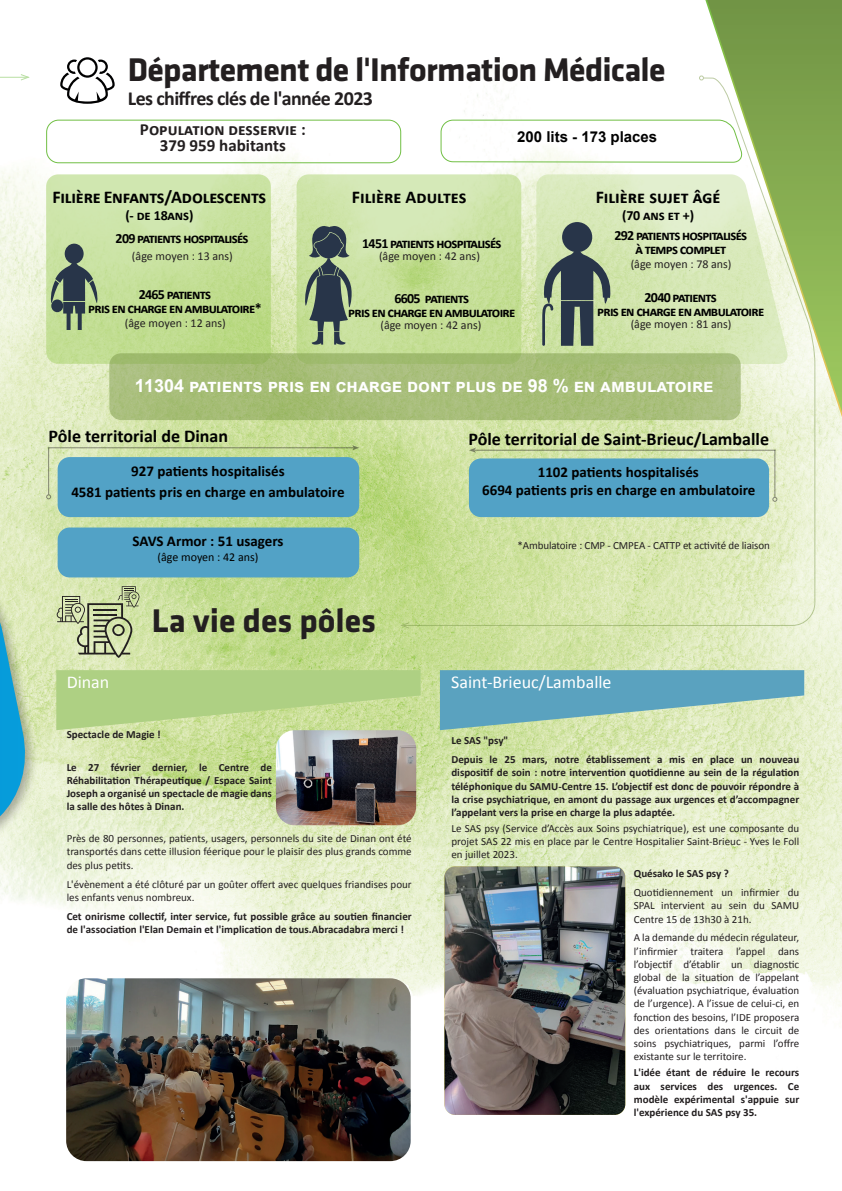
<style>
.page{position:relative;width:842px;height:1191px;background:#fff}
.page>*{position:absolute;margin:0;border:0;box-sizing:border-box;transform-origin:0 0}
.t1{font:34px "Klavika Bold Bold OSF";letter-spacing:-.02em;color:#231f20}
.t2{font:34px "Klavika Bold Bold OSF";color:#231f20}
.t3{font:700 20px "Calibri";letter-spacing:-.03em;color:#231f20}
.t4{font:700 18px "Calibri";letter-spacing:-.005em;color:#000}
.t5{font:700 18px "Arial";color:#fff}
.t6{font:18px "Calibri";color:#fff}
.t7{font:700 17px "Calibri";color:#231f20}
.t8{font:700 15px "Calibri";color:#000}
.t9{font:700 15px "Arial";color:#000}
.t10{font:700 14px "Calibri";letter-spacing:-.05em;color:#000}
.t11{font:12px "Calibri";color:#231f20}
.t12{font:12px "Calibri";color:#000}
.t13{font:11px/13.2px "Calibri";color:#231f20;text-align:justify}
.t14{font:700 11px/13.2px "Calibri";color:#231f20;text-align:justify}
</style>
<div class="page">
<img style="left:0;top:69px;width:842px;height:1093px">
<svg style="left:57px;top:586px;width:82px;height:72px;background:#b5c095"></svg>
<div style="left:0;top:531px;width:38px;height:324px;background:#231f20;opacity:.35"></div>
<svg style="left:0;top:622px;width:30px;height:194px;background:#69b8c3"></svg>
<svg style="left:0;top:73px;width:31px;height:8px"></svg>
<svg style="left:56px;top:670px;width:365px;height:60px;background:#b6d489"></svg>
<svg style="left:440px;top:670px;width:364px;height:60px;background:#7fb6bc"></svg>
<img style="left:66px;top:978px;width:345px;height:183px">
<img style="left:276px;top:730px;width:140px;height:95px">
<svg style="left:60px;top:57px;width:55px;height:47px"></svg>
<svg style="left:707px;top:0;width:135px;height:412px;background:#89ab5b"></svg>
<div style="left:46px;top:120px;width:355px;height:43px;border:1px solid #71bf44;border-radius:12px"></div>
<svg style="left:401px;top:77px;width:415px;height:549px"></svg>
<svg style="left:699px;top:75px;width:5px;height:5px"></svg>
<svg style="left:399px;top:621px;width:11px;height:8px"></svg>
<svg style="left:536px;top:174px;width:252px;height:190px;background:#d8e8bb"></svg>
<svg style="left:297px;top:174px;width:224px;height:190px;background:#cae2a2"></svg>
<svg style="left:46px;top:174px;width:225px;height:190px;background:#c6e09c"></svg>
<svg style="left:50px;top:261px;width:49px;height:69px;background:#7e9275"></svg>
<div style="left:65px;top:244px;width:19px;height:20px;background:#283549;border-radius:50%"></div>
<svg style="left:304px;top:223px;width:50px;height:121px;background:#788a73"></svg>
<svg style="left:541px;top:248px;width:72px;height:98px;background:#7d8e79"></svg>
<div style="left:562px;top:222px;width:30px;height:30px;background:#283549;border-radius:50%"></div>
<svg style="left:109px;top:353px;width:632px;height:67px;background:#a6bd78"></svg>
<div style="left:58px;top:457px;width:301px;height:60px;background:#52a2c6;border-radius:12px"></div>
<div style="left:469px;top:458px;width:300px;height:59px;background:#52a2c6;border-radius:12px"></div>
<hr style="left:49px;top:447px;width:305px;height:1px;background:#231f20">
<svg style="left:352px;top:445px;width:7px;height:5px"></svg>
<hr style="left:474px;top:450px;width:301px;height:1px;background:#231f20">
<svg style="left:469px;top:447px;width:7px;height:6px"></svg>
<hr style="left:48px;top:447px;width:1px;height:48px;background:#231f20">
<svg style="left:46px;top:494px;width:5px;height:5px"></svg>
<hr style="left:774px;top:450px;width:1px;height:47px;background:#231f20">
<svg style="left:772px;top:497px;width:5px;height:5px"></svg>
<div style="left:58px;top:527px;width:301px;height:50px;background:#52a2c6;border-radius:12px"></div>
<img style="left:444px;top:866px;width:181px;height:248px">
<p class="t1" style="left:128px;top:51px;width:539px">Département de l'Information Médicale</p>
<p class="t3" style="left:128px;top:85px;width:247px">Les chiffres clés de l'année 2023</p>
<p class="t7" style="left:140px;top:119px;width:167px">Population desservie :</p>
<p class="t7" style="left:160px;top:135px;width:127px">379 959 habitants</p>
<p class="t4" style="left:52px;top:185px;width:215px">Filière Enfants/Adolescents</p>
<p class="t10" style="left:125px;top:207px;width:70px">(- de 18ans)</p>
<p class="t10" style="left:116px;top:229px;width:134px">209 patients hospitalisés</p>
<p class="t11" style="left:132px;top:248px;width:102px">(âge moyen : 13 ans)</p>
<p class="t10" style="left:139px;top:285px;width:74px">2465 patients</p>
<p class="t10" style="left:88px;top:299px;width:175px">pris en charge en ambulatoire*</p>
<p class="t11" style="left:125px;top:315px;width:102px">(âge moyen : 12 ans)</p>
<p class="t9" style="left:517px;top:126px;width:142px">200 lits - 173 places</p>
<p class="t4" style="left:352px;top:185px;width:116px">Filière Adultes</p>
<p class="t10" style="left:362px;top:235px;width:141px">1451 patients hospitalisés</p>
<p class="t11" style="left:379px;top:249px;width:102px">(âge moyen : 42 ans)</p>
<p class="t10" style="left:394px;top:289px;width:76px">6605 patients</p>
<p class="t10" style="left:348px;top:303px;width:169px">pris en charge en ambulatoire</p>
<p class="t11" style="left:380px;top:317px;width:102px">(âge moyen : 42 ans)</p>
<p class="t4" style="left:596px;top:185px;width:126px">Filière sujet âgé</p>
<p class="t10" style="left:622px;top:207px;width:73px">(70 ans et +)</p>
<p class="t10" style="left:614px;top:226px;width:134px">292 patients hospitalisés</p>
<p class="t10" style="left:635px;top:240px;width:92px">à temps complet</p>
<p class="t11" style="left:631px;top:256px;width:102px">(âge moyen : 78 ans)</p>
<p class="t10" style="left:644px;top:288px;width:74px">2040 patients</p>
<p class="t10" style="left:597px;top:302px;width:169px">pris en charge en ambulatoire</p>
<p class="t11" style="left:631px;top:316px;width:102px">(âge moyen : 81 ans)</p>
<p class="t5" style="left:135px;top:373px;width:580px">11304 patients pris en charge dont plus de 98 % en ambulatoire</p>
<p class="t4" style="left:49px;top:425px;width:181px">Pôle territorial de Dinan</p>
<p class="t4" style="left:468px;top:427px;width:302px">Pôle territorial de Saint-Brieuc/Lamballe</p>
<p class="t8" style="left:131px;top:461px;width:155px">927 patients hospitalisés</p>
<p class="t8" style="left:71px;top:483px;width:275px">4581 patients pris en charge en ambulatoire</p>
<p class="t8" style="left:538px;top:462px;width:163px">1102 patients hospitalisés</p>
<p class="t8" style="left:482px;top:480px;width:275px">6694 patients pris en charge en ambulatoire</p>
<p class="t8" style="left:132px;top:531px;width:153px">SAVS Armor : 51 usagers</p>
<p class="t12" style="left:158px;top:549px;width:102px">(âge moyen : 42 ans)</p>
<p class="t13" style="left:517px;top:538px;width:254px">*Ambulatoire : CMP - CMPEA - CATTP et activité de liaison</p>
<p class="t2" style="left:152px;top:602px;width:226px">La vie des pôles</p>
<p class="t6" style="left:67px;top:670px;width:44px">Dinan</p>
<p class="t6" style="left:451px;top:670px;width:162px">Saint-Brieuc/Lamballe</p>
<p class="t14" style="left:67px;top:728px;width:96px">Spectacle de Magie !</p>
<p class="t14" style="left:67px;top:760px;width:207px">Le 27 février dernier, le Centre de Réhabilitation Thérapeutique / Espace Saint Joseph a organisé un spectacle de magie dans la salle des hôtes à Dinan.</p>
<p class="t13" style="left:67px;top:832px;width:347px">Près de 80 personnes, patients, usagers, personnels du site de Dinan ont été transportés dans cette illusion féerique pour le plaisir des plus grands comme des plus petits.</p>
<p class="t13" style="left:67px;top:877px;width:347px">L'évènement a été clôturé par un goûter offert avec quelques friandises pour les enfants venus nombreux.</p>
<p class="t14" style="left:67px;top:909px;width:347px">Cet onirisme collectif, inter service, fut possible grâce au soutien financier de l'association l'Elan Demain et l'implication de tous.Abracadabra merci !</p>
<p class="t14" style="left:451px;top:734px;width:59px">Le SAS "psy"</p>
<p class="t14" style="left:451px;top:753px;width:349px">Depuis le 25 mars, notre établissement a mis en place un nouveau dispositif de soin : notre intervention quotidienne au sein de la régulation téléphonique du SAMU-Centre 15. L’objectif est donc de pouvoir répondre à la crise psychiatrique, en amont du passage aux urgences et d’accompagner l’appelant vers la prise en charge la plus adaptée.</p>
<p class="t13" style="left:451px;top:821px;width:349px">Le SAS psy (Service d’Accès aux Soins psychiatrique), est une composante du projet SAS 22 mis en place par le Centre Hospitalier Saint-Brieuc - Yves le Foll en juillet 2023.</p>
<p class="t14" style="left:634px;top:867px;width:97px">Quésako le SAS psy ?</p>
<p class="t13" style="left:634px;top:886px;width:167px">Quotidiennement un infirmier du SPAL intervient au sein du SAMU Centre 15 de 13h30 à 21h.</p>
<p class="t13" style="left:634px;top:931px;width:167px">A la demande du médecin régulateur, l’infirmier traitera l’appel dans l’objectif d’établir un diagnostic global de la situation de l’appelant (évaluation psychiatrique, évaluation de l’urgence). A l’issue de celui-ci, en fonction des besoins, l’IDE proposera des orientations dans le circuit de soins psychiatriques, parmi l’offre existante sur le territoire.</p>
<p class="t14" style="left:634px;top:1066px;width:167px">L'idée étant de réduire le recours aux services des urgences. Ce modèle expérimental s'appuie sur l'expérience du SAS psy 35.</p>
</div>
